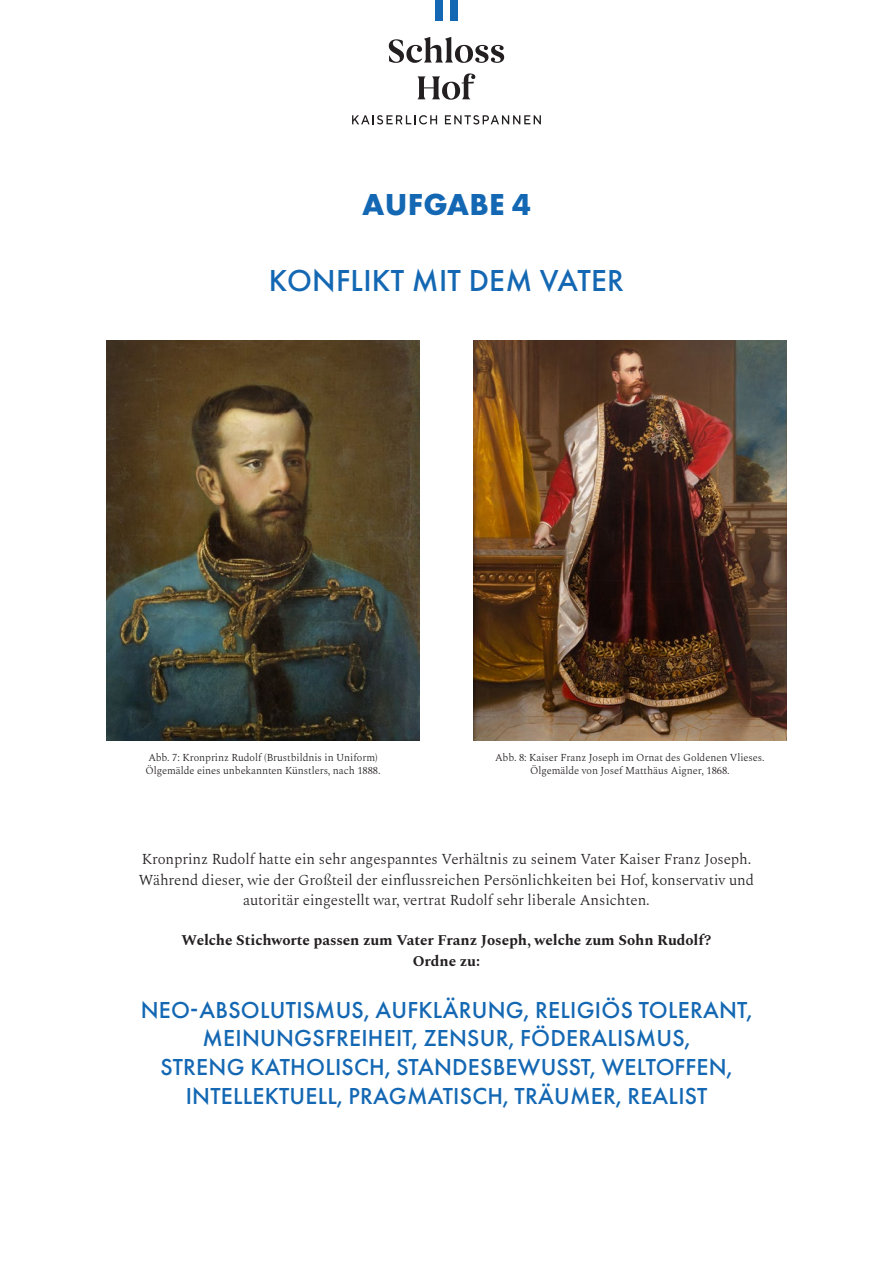
<style>
.page{position:relative;width:893px;height:1263px;background:#fff}
.page>*{position:absolute;margin:0;border:0;box-sizing:border-box;transform-origin:0 0}
.t1{font:500 31.5px "Futura PT";letter-spacing:.01em;color:#1468b3}
.t2{font:700 31.5px "Futura PT";letter-spacing:.01em;color:#1468b3}
.t3{font:500 24px/28.8px "Futura PT";letter-spacing:.01em;color:#1468b3;text-align:center}
.t4{font:300 15px/20.2px "Spectral";letter-spacing:-.005em;color:#231f20;text-align:center}
.t5{font:700 15px/20.2px "Spectral";letter-spacing:-.005em;color:#231f20;text-align:center}
.t6{font:300 10.5px/12.6px "Spectral";letter-spacing:-.005em;color:#231f20}
</style>
<div class="page">
<svg style="left:389px;top:37px;width:115px;height:26px"></svg>
<svg style="left:418px;top:73px;width:57px;height:27px"></svg>
<div style="left:435px;top:0;width:7px;height:21px;background:#1468b3"></div>
<div style="left:450px;top:0;width:8px;height:21px;background:#1468b3"></div>
<svg style="left:352px;top:115px;width:85px;height:9px"></svg>
<svg style="left:445px;top:115px;width:96px;height:9px"></svg>
<img style="left:106px;top:340px;width:314px;height:400px">
<img style="left:473px;top:340px;width:314px;height:400px">
<h1 class="t2" style="left:362px;top:185px;width:171px">AUFGABE 4</h1>
<h1 class="t1" style="left:269px;top:262px;width:357px">KONFLIKT MIT DEM VATER</h1>
<p class="t6" style="left:145px;top:750px;width:237px">Abb. 7: Kronprinz Rudolf (Brustbildnis in Uniform)<br>Ölgemälde eines unbekannten Künstlers, nach 1888.</p>
<p class="t6" style="left:495px;top:750px;width:271px;text-align:center">Abb. 8: Kaiser Franz Joseph im Ornat des Goldenen Vlieses.<br>Ölgemälde von Josef Matthäus Aigner, 1868.</p>
<p class="t4" style="left:139px;top:848px;width:617px">Kronprinz Rudolf hatte ein sehr angespanntes Verhältnis zu seinem Vater Kaiser Franz Joseph.<br>Während dieser, wie der Großteil der einflussreichen Persönlichkeiten bei Hof, konservativ und autoritär eingestellt war, vertrat Rudolf sehr liberale Ansichten.</p>
<p class="t5" style="left:182px;top:929px;width:531px">Welche Stichworte passen zum Vater Franz Joseph, welche zum Sohn Rudolf?<br>Ordne zu:</p>
<h2 class="t3" style="left:141px;top:995px;width:613px">NEO-ABSOLUTISMUS, AUFKLÄRUNG, RELIGIÖS TOLERANT, MEINUNGSFREIHEIT, ZENSUR, FÖDERALISMUS,<br>STRENG KATHOLISCH, STANDESBEWUSST, WELTOFFEN, INTELLEKTUELL, PRAGMATISCH, TRÄUMER, REALIST</h2>
</div>
